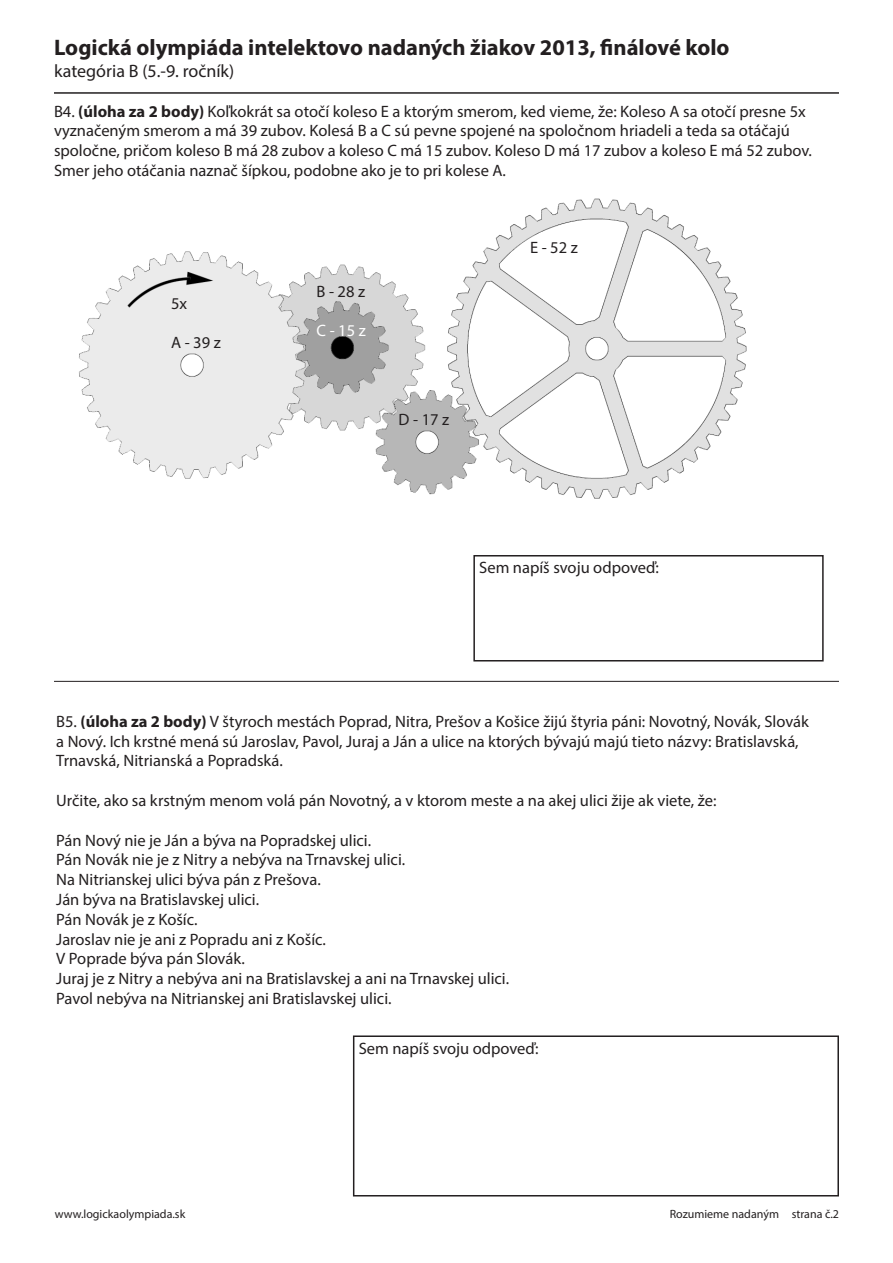
<style>
.page{position:relative;width:893px;height:1263px;background:#fff}
.page>*{position:absolute;margin:0;border:0;box-sizing:border-box;transform-origin:0 0}
.t1{font:700 22.5px "Myriad Pro";color:#231f20}
.t2{font:18px "Myriad Pro";color:#231f20}
.t3{font:16.5px/19.8px "Myriad Pro";color:#231f20}
.t4{font:16.5px "Myriad Pro";color:#fff}
.t5{font:12px "Myriad Pro";color:#231f20}
.s1{font-weight:700}
</style>
<div class="page">
<hr style="left:54px;top:92px;width:785px;height:2px;background:#231f20">
<hr style="left:54px;top:681px;width:785px;height:1px;background:#231f20">
<img style="left:79px;top:198px;width:668px;height:301px">
<div style="left:473px;top:555px;width:351px;height:106px;border:2px solid #231f20"></div>
<div style="left:353px;top:1035px;width:486px;height:161px;border:2px solid #231f20"></div>
<h1 class="t1" style="left:54px;top:33px;width:677px">Logická olympiáda intelektovo nadaných žiakov 2013, finálové kolo</h1>
<p class="t2" style="left:54px;top:59px;width:182px">kategória B (5.-9. ročník)</p>
<p class="t3" style="left:54px;top:101px;width:759px">B4. <span class="s1">(úloha za 2 body)</span> Koľkokrát sa otočí koleso E a ktorým smerom, ked vieme, že: Koleso A sa otočí presne 5x vyznačeným smerom a má 39 zubov. Kolesá B a C sú pevne spojené na spoločnom hriadeli a teda sa otáčajú spoločne, pričom koleso B má 28 zubov a koleso C má 15 zubov. Koleso D má 17 zubov a koleso E má 52 zubov.<br>Smer jeho otáčania naznač šípkou, podobne ako je to pri kolese A.</p>
<p class="t3" style="left:171px;top:293px;width:18px">5x</p>
<p class="t3" style="left:171px;top:333px;width:51px">A - 39 z</p>
<p class="t3" style="left:317px;top:281px;width:50px">B - 28 z</p>
<p class="t4" style="left:317px;top:321px;width:51px">C - 15 z</p>
<p class="t3" style="left:399px;top:409px;width:52px">D - 17 z</p>
<p class="t3" style="left:530px;top:238px;width:49px">E - 52 z</p>
<p class="t3" style="left:479px;top:557px;width:181px">Sem napíš svoju odpoveď:</p>
<p class="t3" style="left:56px;top:711px;width:754px">B5. <span class="s1">(úloha za 2 body)</span> V štyroch mestách Poprad, Nitra, Prešov a Košice žijú štyria páni: Novotný, Novák, Slovák a Nový. Ich krstné mená sú Jaroslav, Pavol, Juraj a Ján a ulice na ktorých bývajú majú tieto názvy: Bratislavská,<br>Trnavská, Nitrianská a Popradská.</p>
<p class="t3" style="left:56px;top:790px;width:662px">Určite, ako sa krstným menom volá pán Novotný, a v ktorom meste a na akej ulici žije ak viete, že:</p>
<p class="t3" style="left:56px;top:830px;width:316px">Pán Nový nie je Ján a býva na Popradskej ulici.</p>
<p class="t3" style="left:56px;top:850px;width:351px">Pán Novák nie je z Nitry a nebýva na Trnavskej ulici.</p>
<p class="t3" style="left:56px;top:869px;width:266px">Na Nitrianskej ulici býva pán z Prešova.</p>
<p class="t3" style="left:56px;top:889px;width:204px">Ján býva na Bratislavskej ulici.</p>
<p class="t3" style="left:56px;top:909px;width:143px">Pán Novák je z Košíc.</p>
<p class="t3" style="left:56px;top:929px;width:271px">Jaroslav nie je ani z Popradu ani z Košíc.</p>
<p class="t3" style="left:56px;top:949px;width:190px">V Poprade býva pán Slovák.</p>
<p class="t3" style="left:56px;top:968px;width:454px">Juraj je z Nitry a nebýva ani na Bratislavskej a ani na Trnavskej ulici.</p>
<p class="t3" style="left:56px;top:988px;width:337px">Pavol nebýva na Nitrianskej ani Bratislavskej ulici.</p>
<p class="t3" style="left:359px;top:1038px;width:181px">Sem napíš svoju odpoveď:</p>
<p class="t5" style="left:55px;top:1206px;width:132px">www.logickaolympiada.sk</p>
<p class="t5" style="left:670px;top:1206px;width:171px">Rozumieme nadaným strana č.2</p>
</div>
